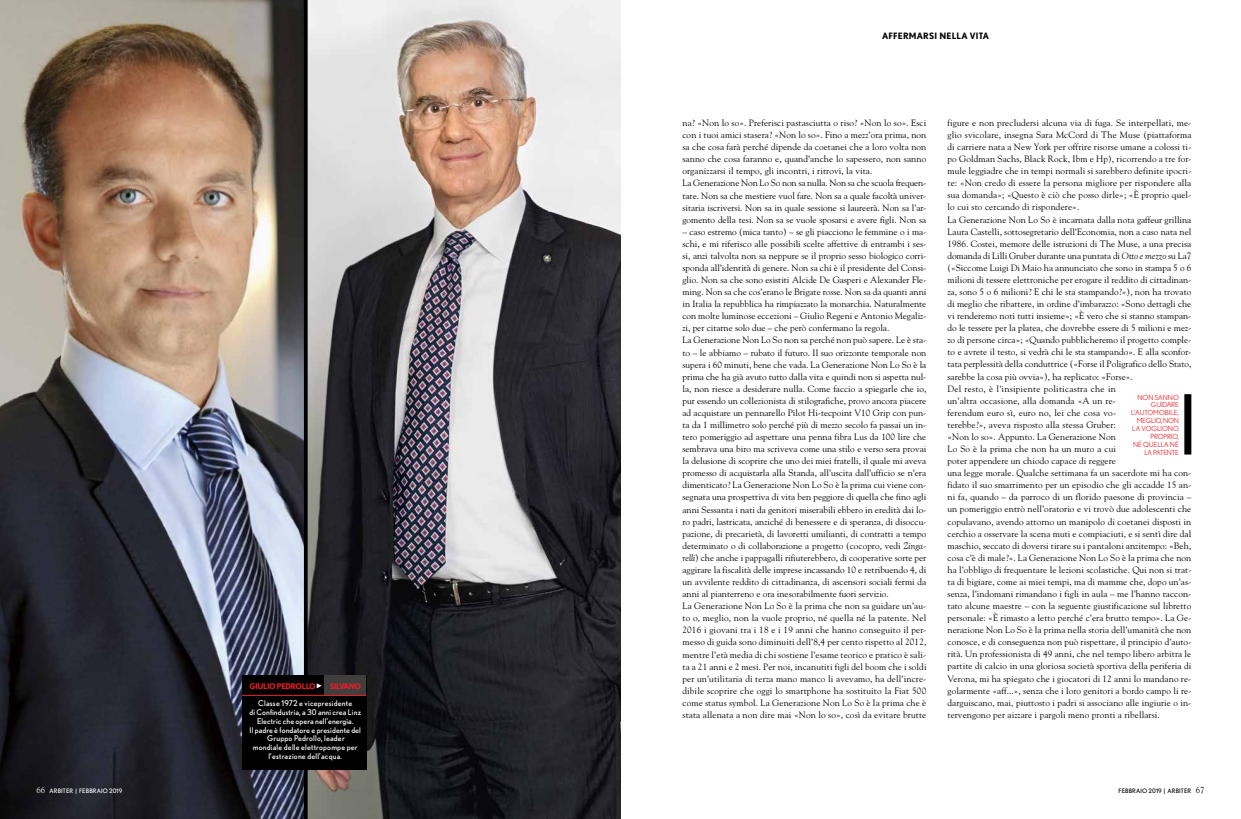
<style>
.page{position:relative;width:1241px;height:819px;background:#fff}
.page>*{position:absolute;margin:0;border:0;box-sizing:border-box;transform-origin:0 0}
.t1{font:9.19px/12.1px "Goudy Std";letter-spacing:.01em;color:#000}
.t2{font:700 8.75px "Nobel";letter-spacing:.02em;color:#000}
.t3{font:7.88px/8.8px "Nobel";letter-spacing:.025em;color:#fff;text-align:center}
.t4{font:700 7.88px "Nobel";letter-spacing:-.04em;color:#ed1d24}
.t5{font:7px/7.9px "Nobel";letter-spacing:-.02em;color:#ed1d24;text-align:right}
.t6{font:6.12px "Nobel";letter-spacing:.02em;color:#000}
.t7{font:6.12px "Nobel";letter-spacing:.02em;color:#fff}
.s1{font-family:"Goudy Std";font-size:8.75px}
.s2{font-style:italic}
</style>
<div class="page">
<img style="left:307px;top:0;width:313px;height:819px">
<img style="left:0;top:0;width:304px;height:819px">
<div style="left:242px;top:675px;width:124px;height:94px;background:#000"></div>
<hr style="left:304px;top:0;width:3px;height:819px;background:#000">
<div style="left:324px;top:675px;width:42px;height:20px;background:#413e3e"></div>
<hr style="left:242px;top:695px;width:124px;height:1px;background:#ed1d24">
<svg style="left:316px;top:683px;width:5px;height:5px"></svg>
<div style="left:1184px;top:394px;width:7px;height:60px;background:#000"></div>
<p class="t7" style="left:37px;top:787px;width:87px"><span class="s1">66</span> ARBITER | FEBBRAIO 2019</p>
<p class="t4" style="left:249px;top:681px;width:68px">GIULIO PEDROLLO</p>
<p class="t4" style="left:330px;top:681px;width:33px">SILVANO</p>
<p class="t3" style="left:249px;top:699px;width:113px">Classe 1972 e vicepresidente<br>di Confindustria, a 30 anni crea Linz<br>Electric che opera nell’energia.<br>Il padre è fondatore e presidente del<br>Gruppo Pedrollo, leader<br>mondiale delle elettropompe per l’estrazione dell’acqua.</p>
<p class="t2" style="left:881px;top:31px;width:108px">AFFERMARSI NELLA VITA</p>
<p class="t1" style="left:682px;top:117px;width:245px">na? «Non lo so». Preferisci pastasciutta o riso? «Non lo so». Esci con i tuoi amici stasera? «Non lo so». Fino a mezz’ora prima, non sa che cosa farà perché dipende da coetanei che a loro volta non sanno che cosa faranno e, quand’anche lo sapessero, non sanno organizzarsi il tempo, gli incontri, i ritrovi, la vita.<br>La Generazione Non Lo So non sa nulla. Non sa che scuola frequen&shy;tare. Non sa che mestiere vuol fare. Non sa a quale facoltà univer&shy;sitaria iscriversi. Non sa in quale sessione si laureerà. Non sa l’ar&shy;gomento della tesi. Non sa se vuole sposarsi e avere figli. Non sa</p>
<p class="t1" style="left:682px;top:225px;width:245px">– caso estremo (mica tanto) – se gli piacciono le femmine o i ma&shy;schi, e mi riferisco alle possibili scelte affettive di entrambi i ses&shy;si, anzi talvolta non sa neppure se il proprio sesso biologico corri&shy;sponda all’identità di genere. Non sa chi è il presidente del Consi&shy;glio. Non sa che sono esistiti Alcide De Gasperi e Alexander Fle&shy;ming. Non sa che cos’erano le Brigate rosse. Non sa da quanti anni in Italia la repubblica ha rimpiazzato la monarchia. Naturalmente con molte luminose eccezioni – Giulio Regeni e Antonio Megaliz&shy;zi, per citarne solo due – che però confermano la regola.<br>La Generazione Non Lo So non sa perché non può sapere. Le è sta&shy;to – le abbiamo – rubato il futuro. Il suo orizzonte temporale non supera i 60 minuti, bene che vada. La Generazione Non Lo So è la prima che ha già avuto tutto dalla vita e quindi non si aspetta nul&shy;la, non riesce a desiderare nulla. Come faccio a spiegarle che io, pur essendo un collezionista di stilografiche, provo ancora piacere ad acquistare un pennarello Pilot Hi-tecpoint V10 Grip con pun&shy;ta da 1 millimetro solo perché più di mezzo secolo fa passai un in&shy;tero pomeriggio ad aspettare una penna fibra Lus da 100 lire che sembrava una biro ma scriveva come una stilo e verso sera provai la delusione di scoprire che uno dei miei fratelli, il quale mi aveva promesso di acquistarla alla Standa, all’uscita dall’ufficio se n’era dimenticato? La Generazione Non Lo So è la prima cui viene con&shy;segnata una prospettiva di vita ben peggiore di quella che fino agli anni Sessanta i nati da genitori miserabili ebbero in eredità dai lo&shy;ro padri, lastricata, anziché di benessere e di speranza, di disoccu&shy;pazione, di precarietà, di lavoretti umilianti, di contratti a tempo determinato o di collaborazione a progetto (cocopro, vedi <span class="s2">Zinga&shy;relli</span>) che anche i pappagalli rifiuterebbero, di cooperative sorte per aggirare la fiscalità delle imprese incassando 10 e retribuendo 4, di un avvilente reddito di cittadinanza, di ascensori sociali fermi da anni al pianterreno e ora inesorabilmente fuori servizio.<br>La Generazione Non Lo So è la prima che non sa guidare un’au&shy;to o, meglio, non la vuole proprio, né quella né la patente. Nel 2016 i giovani tra i 18 e i 19 anni che hanno conseguito il per&shy;messo di guida sono diminuiti dell’8,4 per cento rispetto al 2012, mentre l’età media di chi sostiene l’esame teorico e pratico è sali&shy;ta a 21 anni e 2 mesi. Per noi, incanutiti figli del boom che i soldi per un’utilitaria di terza mano manco li avevamo, ha dell’incre&shy;dibile scoprire che oggi lo smartphone ha sostituito la Fiat 500 come status symbol. La Generazione Non Lo So è la prima che è stata allenata a non dire mai «Non lo so», così da evitare brutte</p>
<p class="t1" style="left:947px;top:116px;width:245px">figure e non precludersi alcuna via di fuga. Se interpellati, me&shy;glio svicolare, insegna Sara McCord di The Muse (piattaforma di carriere nata a New York per offrire risorse umane a colossi ti&shy;po Goldman Sachs, Black Rock, Ibm e Hp), ricorrendo a tre for&shy;mule leggiadre che in tempi normali si sarebbero definite ipocri&shy;te: «Non credo di essere la persona migliore per rispondere alla sua domanda»; «Questo è ciò che posso dirle»; «È proprio quel&shy;lo cui sto cercando di rispondere».<br>La Generazione Non Lo So è incarnata dalla nota gaffeur grillina Laura Castelli, sottosegretario dell’Economia, non a caso nata nel 1986. Costei, memore delle istruzioni di The Muse, a una precisa domanda di Lilli Gruber durante una puntata di <span class="s2">Otto e mezzo</span> su La7 («Siccome Luigi Di Maio ha annunciato che sono in stampa 5 o 6 milioni di tessere elettroniche per erogare il reddito di cittadinan&shy;za, sono 5 o 6 milioni? E chi le sta stampando?»), non ha trovato di meglio che ribattere, in ordine d’imbarazzo: «Sono dettagli che vi renderemo noti tutti insieme»; «È vero che si stanno stampan&shy;do le tessere per la platea, che dovrebbe essere di 5 milioni e mez&shy;zo di persone circa»; «Quando pubblicheremo il progetto comple&shy;to e avrete il testo, si vedrà chi le sta stampando». E alla sconfor&shy;tata perplessità della conduttrice («Forse il Poligrafico dello Stato, sarebbe la cosa più ovvia»), ha replicato: «Forse».<br>Del resto, è l’insipiente politicastra che in<br>un’altra occasione, alla domanda «A un re-<br>ferendum euro sì, euro no, lei che cosa vo-<br>terebbe?», aveva risposto alla stessa Gruber:<br>«Non lo so». Appunto. La Generazione Non<br>Lo So è la prima che non ha un muro a cui<br>poter appendere un chiodo capace di reggere<br>una legge morale. Qualche settimana fa un sacerdote mi ha con&shy;fidato il suo smarrimento per un episodio che gli accadde 15 an&shy;ni fa, quando – da parroco di un florido paesone di provincia – un pomeriggio entrò nell’oratorio e vi trovò due adolescenti che copulavano, avendo attorno un manipolo di coetanei disposti in cerchio a osservare la scena muti e compiaciuti, e si sentì dire dal maschio, seccato di doversi tirare su i pantaloni anzitempo: «Beh, cosa c’è di male?». La Generazione Non Lo So è la prima che non ha l’obbligo di frequentare le lezioni scolastiche. Qui non si trat&shy;ta di bigiare, come ai miei tempi, ma di mamme che, dopo un’as&shy;senza, l’indomani rimandano i figli in aula – me l’hanno raccon&shy;tato alcune maestre – con la seguente giustificazione sul libretto personale: «È rimasto a letto perché c’era brutto tempo». La Ge&shy;nerazione Non Lo So è la prima nella storia dell’umanità che non conosce, e di conseguenza non può rispettare, il principio d’auto&shy;rità. Un professionista di 49 anni, che nel tempo libero arbitra le partite di calcio in una gloriosa società sportiva della periferia di Verona, mi ha spiegato che i giocatori di 12 anni lo mandano re&shy;golarmente «aff...», senza che i loro genitori a bordo campo li re&shy;darguiscano, mai, piuttosto i padri si associano alle ingiurie o in&shy;tervengono per aizzare i pargoli meno pronti a ribellarsi.</p>
<p class="t5" style="left:1131px;top:393px;width:49px">NON SANNO<br>GUIDARE<br>L’AUTOMOBILE,<br>MEGLIO, NON<br>LA VOGLIONO<br>PROPRIO,<br>NÉ QUELLA NÉ<br>LA PATENTE</p>
<p class="t6" style="left:1118px;top:787px;width:87px">FEBBRAIO 2019 | ARBITER <span class="s1">67</span></p>
</div>
